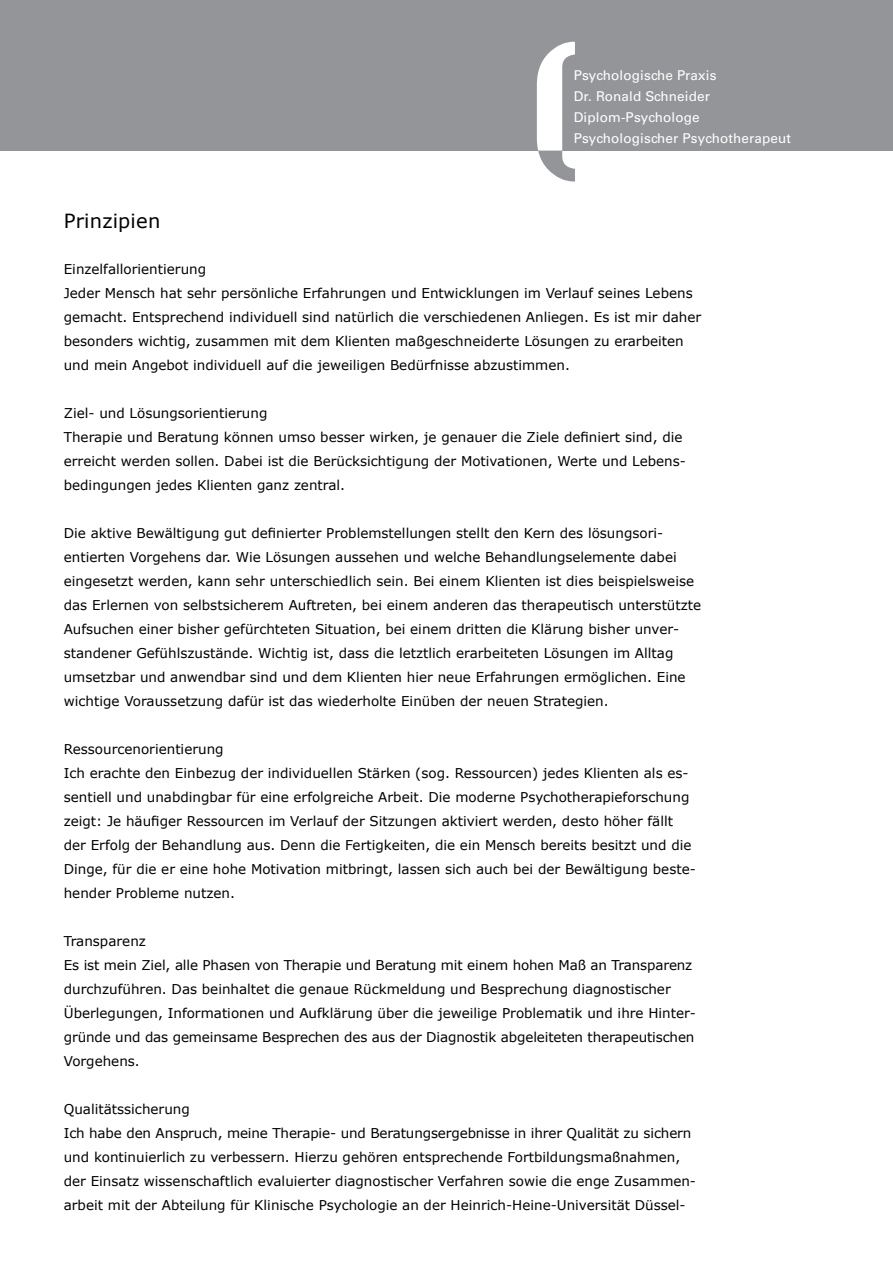
<style>
.page{position:relative;width:893px;height:1263px;background:#fff}
.page>*{position:absolute;margin:0;border:0;box-sizing:border-box;transform-origin:0 0}
.t1{font:19.5px "Verdana";letter-spacing:.01em;color:#000}
.t2{font:13.5px/24px "Verdana";color:#000}
.t3{font:13.5px/21px "Univers";letter-spacing:.01em;color:#fff}
</style>
<div class="page">
<div style="left:0;top:0;width:893px;height:151px;background:#939598"></div>
<svg style="left:537px;top:42px;width:38px;height:139px"></svg>
<p class="t3" style="left:574px;top:65px;width:219px">Psychologische Praxis<br>Dr. Ronald Schneider<br>Diplom-Psychologe<br>Psychologischer Psychotherapeut</p>
<h1 class="t1" style="left:64px;top:208px;width:98px">Prinzipien</h1>
<p class="t2" style="left:64px;top:257px;width:639px">Einzelfallorientierung<br>Jeder Mensch hat sehr persönliche Erfahrungen und Entwicklungen im Verlauf seines Lebens gemacht. Entsprechend individuell sind natürlich die verschiedenen Anliegen. Es ist mir daher besonders wichtig, zusammen mit dem Klienten maßgeschneiderte Lösungen zu erarbeiten und mein Angebot individuell auf die jeweiligen Bedürfnisse abzustimmen.</p>
<p class="t2" style="left:64px;top:401px;width:624px">Ziel- und Lösungsorientierung<br>Therapie und Beratung können umso besser wirken, je genauer die Ziele definiert sind, die erreicht werden sollen. Dabei ist die Berücksichtigung der Motivationen, Werte und Lebens&shy;bedingungen jedes Klienten ganz zentral.</p>
<p class="t2" style="left:64px;top:521px;width:639px">Die aktive Bewältigung gut definierter Problemstellungen stellt den Kern des lösungsori&shy;entierten Vorgehens dar. Wie Lösungen aussehen und welche Behandlungselemente dabei eingesetzt werden, kann sehr unterschiedlich sein. Bei einem Klienten ist dies beispielsweise das Erlernen von selbstsicherem Auftreten, bei einem anderen das therapeutisch unterstützte Aufsuchen einer bisher gefürchteten Situation, bei einem dritten die Klärung bisher unver&shy;standener Gefühlszustände. Wichtig ist, dass die letztlich erarbeiteten Lösungen im Alltag umsetzbar und anwendbar sind und dem Klienten hier neue Erfahrungen ermöglichen. Eine wichtige Voraussetzung dafür ist das wiederholte Einüben der neuen Strategien.</p>
<p class="t2" style="left:64px;top:737px;width:633px">Ressourcenorientierung<br>Ich erachte den Einbezug der individuellen Stärken (sog. Ressourcen) jedes Klienten als es&shy;sentiell und unabdingbar für eine erfolgreiche Arbeit. Die moderne Psychotherapieforschung zeigt: Je häufiger Ressourcen im Verlauf der Sitzungen aktiviert werden, desto höher fällt der Erfolg der Behandlung aus. Denn die Fertigkeiten, die ein Mensch bereits besitzt und die Dinge, für die er eine hohe Motivation mitbringt, lassen sich auch bei der Bewältigung beste&shy;hender Probleme nutzen.</p>
<p class="t2" style="left:64px;top:929px;width:634px">Transparenz<br>Es ist mein Ziel, alle Phasen von Therapie und Beratung mit einem hohen Maß an Transparenz durchzuführen. Das beinhaltet die genaue Rückmeldung und Besprechung diagnostischer Überlegungen, Informationen und Aufklärung über die jeweilige Problematik und ihre Hinter&shy;gründe und das gemeinsame Besprechen des aus der Diagnostik abgeleiteten therapeutischen Vorgehens.</p>
<p class="t2" style="left:64px;top:1097px;width:634px">Qualitätssicherung<br>Ich habe den Anspruch, meine Therapie- und Beratungsergebnisse in ihrer Qualität zu sichern und kontinuierlich zu verbessern. Hierzu gehören entsprechende Fortbildungsmaßnahmen, der Einsatz wissenschaftlich evaluierter diagnostischer Verfahren sowie die enge Zusammen&shy;arbeit mit der Abteilung für Klinische Psychologie an der Heinrich-Heine-Universität Düssel-</p>
</div>
